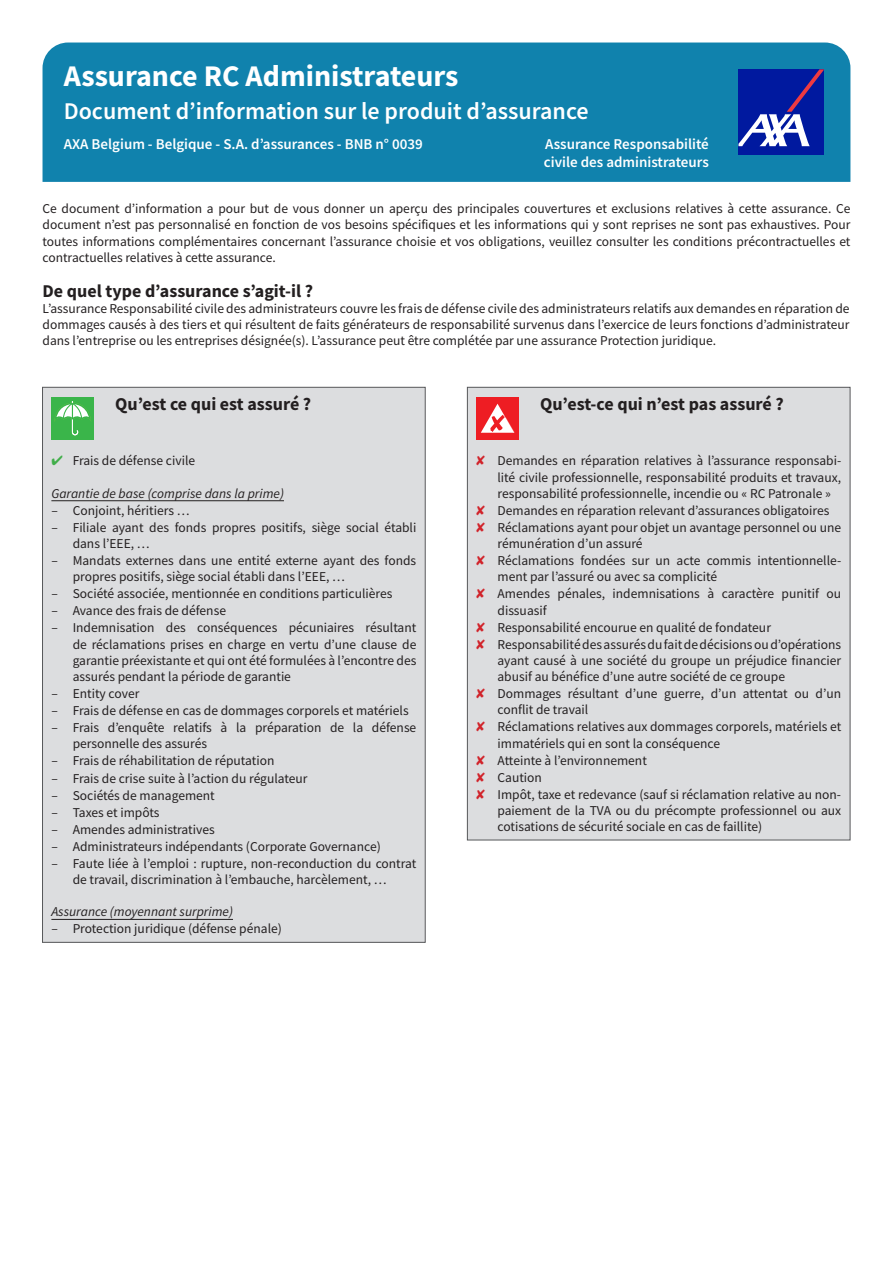
<style>
.page{position:relative;width:893px;height:1263px;background:#fff}
.page>*{position:absolute;margin:0;border:0;box-sizing:border-box;transform-origin:0 0}
.t1{font:700 30px "Source Sans Pro";color:#fff}
.t2{font:600 24px "Source Sans Pro";color:#fff}
.t3{font:700 18px "Source Sans Pro";color:#231f20}
.t4{font:600 15px/18px "Source Sans Pro";color:#fff}
.t5{font:13.5px/16.2px "Source Sans Pro";color:#231f20}
.t6{font:italic 13.5px "Source Sans Pro";color:#231f20}
.s1{color:#40ae49}
.s2{color:#d1232a}
</style>
<div class="page">
<div style="left:43px;top:387px;width:382px;height:555px;background:#dcdddf"></div>
<hr style="left:51px;top:500px;width:233px;height:1px;background:#231f20">
<hr style="left:51px;top:919px;width:182px;height:1px;background:#231f20">
<div style="left:51px;top:397px;width:43px;height:42px;background:#3ab54a"></div>
<svg style="left:54px;top:401px;width:37px;height:35px"></svg>
<div style="left:467px;top:387px;width:383px;height:453px;background:#dcdddf"></div>
<div style="left:476px;top:397px;width:43px;height:42px;background:#ee1d23"></div>
<svg style="left:481px;top:404px;width:33px;height:29px"></svg>
<div style="left:43px;top:43px;width:807px;height:139px;background:#1082ad"></div>
<div style="left:738px;top:69px;width:86px;height:86px;background:#00199f"></div>
<svg style="left:738px;top:69px;width:86px;height:77px"></svg>
<h1 class="t1" style="left:64px;top:56px;width:396px">Assurance RC Administrateurs</h1>
<h2 class="t2" style="left:64px;top:95px;width:526px">Document d’information sur le produit d’assurance</h2>
<p class="t4" style="left:64px;top:135px;width:361px">AXA Belgium - Belgique - S.A. d’assurances - BNB n° 0039</p>
<p class="t4" style="left:544px;top:135px;width:166px">Assurance Responsabilité civile des administrateurs</p>
<p class="t5" style="left:43px;top:201px;width:809px;text-align:justify">Ce document d’information a pour but de vous donner un aperçu des principales couvertures et exclusions relatives à cette assurance. Ce document n’est pas personnalisé en fonction de vos besoins spécifiques et les informations qui y sont reprises ne sont pas exhaustives. Pour toutes informations complémentaires concernant l’assurance choisie et vos obligations, veuillez consulter les conditions précontractuelles et contractuelles relatives à cette assurance.</p>
<h3 class="t3" style="left:43px;top:278px;width:272px">De quel type d’assurance s’agit-il ?</h3>
<p class="t5" style="left:43px;top:300px;width:809px;text-align:justify">L’assurance Responsabilité civile des administrateurs couvre les frais de défense civile des administrateurs relatifs aux demandes en réparation de dommages causés à des tiers et qui résultent de faits générateurs de responsabilité survenus dans l’exercice de leurs fonctions d’administrateur dans l’entreprise ou les entreprises désignée(s). L’assurance peut être complétée par une assurance Protection juridique.</p>
<h3 class="t3" style="left:115px;top:391px;width:198px">Qu’est ce qui est assuré ?</h3>
<p class="t5" style="left:51px;top:453px;width:145px"><span class="s1">✔</span> Frais de défense civile</p>
<p class="t6" style="left:51px;top:485px;width:234px">Garantie de base (comprise dans la prime)</p>
<p class="t5" style="left:51px;top:502px;width:140px">– Conjoint, héritiers …</p>
<p class="t5" style="left:73px;top:519px;width:345px;text-indent:-21px">– Filiale ayant des fonds propres positifs, siège social établi dans l’EEE, …</p>
<p class="t5" style="left:73px;top:552px;width:345px;text-indent:-21px">– Mandats externes dans une entité externe ayant des fonds propres positifs, siège social établi dans l’EEE, …</p>
<p class="t5" style="left:51px;top:586px;width:342px">– Société associée, mentionnée en conditions particulières</p>
<p class="t5" style="left:51px;top:603px;width:176px">– Avance des frais de défense</p>
<p class="t5" style="left:73px;top:620px;width:345px;text-align:justify;text-indent:-21px">– Indemnisation des conséquences pécuniaires résultant de réclamations prises en charge en vertu d’une clause de garantie préexistante et qui ont été formulées à l’encontre des assurés pendant la période de garantie</p>
<p class="t5" style="left:51px;top:685px;width:89px">– Entity cover</p>
<p class="t5" style="left:51px;top:702px;width:359px">– Frais de défense en cas de dommages corporels et matériels</p>
<p class="t5" style="left:73px;top:719px;width:345px;text-indent:-21px">– Frais d’enquête relatifs à la préparation de la défense personnelle des assurés</p>
<p class="t5" style="left:51px;top:753px;width:224px">– Frais de réhabilitation de réputation</p>
<p class="t5" style="left:51px;top:770px;width:258px">– Frais de crise suite à l’action du régulateur</p>
<p class="t5" style="left:51px;top:787px;width:165px">– Sociétés de management</p>
<p class="t5" style="left:51px;top:804px;width:110px">– Taxes et impôts</p>
<p class="t5" style="left:51px;top:821px;width:165px">– Amendes administratives</p>
<p class="t5" style="left:51px;top:838px;width:331px">– Administrateurs indépendants (Corporate Governance)</p>
<p class="t5" style="left:73px;top:855px;width:345px;text-indent:-21px">– Faute liée à l’emploi : rupture, non-reconduction du contrat de travail, discrimination à l’embauche, harcèlement, …</p>
<p class="t6" style="left:51px;top:903px;width:183px">Assurance (moyennant surprime)</p>
<p class="t5" style="left:51px;top:921px;width:232px">– Protection juridique (défense pénale)</p>
<h3 class="t3" style="left:540px;top:391px;width:245px">Qu’est-ce qui n’est pas assuré ?</h3>
<p class="t5" style="left:476px;top:453px;width:366px"><span class="s2">✘</span> Demandes en réparation relatives à l’assurance responsabi-</p>
<p class="t5" style="left:497px;top:469px;width:345px">lité civile professionnelle, responsabilité produits et travaux,</p>
<p class="t5" style="left:497px;top:485px;width:335px">responsabilité professionnelle, incendie ou « RC Patronale »</p>
<p class="t5" style="left:476px;top:502px;width:355px"><span class="s2">✘</span> Demandes en réparation relevant d’assurances obligatoires</p>
<p class="t5" style="left:476px;top:519px;width:366px"><span class="s2">✘</span> Réclamations ayant pour objet un avantage personnel ou une</p>
<p class="t5" style="left:497px;top:535px;width:147px">rémunération d’un assuré</p>
<p class="t5" style="left:476px;top:552px;width:366px"><span class="s2">✘</span> Réclamations fondées sur un acte commis intentionnelle-</p>
<p class="t5" style="left:497px;top:569px;width:221px">ment par l’assuré ou avec sa complicité</p>
<p class="t5" style="left:476px;top:586px;width:366px"><span class="s2">✘</span> Amendes pénales, indemnisations à caractère punitif ou</p>
<p class="t5" style="left:497px;top:602px;width:51px">dissuasif</p>
<p class="t5" style="left:476px;top:619px;width:296px"><span class="s2">✘</span> Responsabilité encourue en qualité de fondateur</p>
<p class="t5" style="left:476px;top:636px;width:366px"><span class="s2">✘</span> Responsabilité des assurés du fait de décisions ou d’opérations</p>
<p class="t5" style="left:497px;top:652px;width:345px">ayant causé à une société du groupe un préjudice financier</p>
<p class="t5" style="left:497px;top:668px;width:289px">abusif au bénéfice d’une autre société de ce groupe</p>
<p class="t5" style="left:476px;top:685px;width:366px"><span class="s2">✘</span> Dommages résultant d’une guerre, d’un attentat ou d’un</p>
<p class="t5" style="left:497px;top:702px;width:92px">conflit de travail</p>
<p class="t5" style="left:476px;top:719px;width:366px"><span class="s2">✘</span> Réclamations relatives aux dommages corporels, matériels et</p>
<p class="t5" style="left:497px;top:735px;width:224px">immatériels qui en sont la conséquence</p>
<p class="t5" style="left:476px;top:752px;width:172px"><span class="s2">✘</span> Atteinte à l’environnement</p>
<p class="t5" style="left:476px;top:769px;width:67px"><span class="s2">✘</span> Caution</p>
<p class="t5" style="left:476px;top:786px;width:366px"><span class="s2">✘</span> Impôt, taxe et redevance (sauf si réclamation relative au non-</p>
<p class="t5" style="left:497px;top:802px;width:345px">paiement de la TVA ou du précompte professionnel ou aux</p>
<p class="t5" style="left:497px;top:818px;width:266px">cotisations de sécurité sociale en cas de faillite)</p>
</div>
